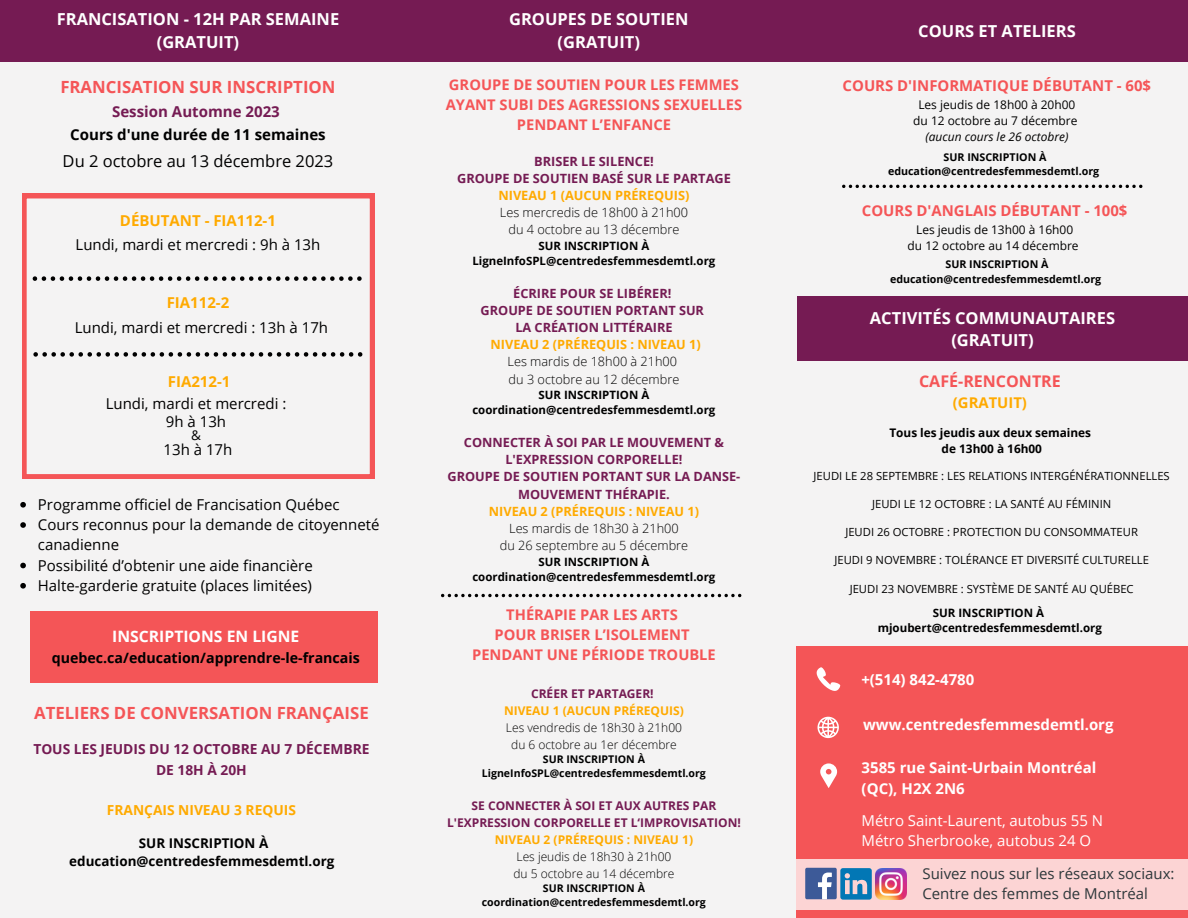
<style>
.page{position:relative;width:1188px;height:918px;background:#f4f3f3}
.page>*{position:absolute;margin:0;border:0;box-sizing:border-box;transform-origin:0 0}
.t1{font:700 16.8px "Open Sans";color:#f45557}
.t2{font:700 16.5px "Open Sans";color:#fff}
.t3{font:16.5px "Open Sans";color:#000}
.t4{font:700 16.05px "Open Sans";color:#f45557}
.t5{font:700 15.75px "Open Sans";color:#fff}
.t6{font:15px/20.2px "Open Sans";color:#000}
.t7{font:700 15px/20.2px "Open Sans";color:#fff}
.t8{font:700 15px "Open Sans";color:#f45557}
.t9{font:15px "Open Sans";color:#2d373a}
.t10{font:15px "Open Sans";color:#fff}
.t11{font:700 15px "Open Sans";color:#fa0}
.t12{font:700 15px "Open Sans";color:#000}
.t13{font:700 15px "Open Sans";color:#751b53}
.t14{font:700 14.85px "Open Sans";color:#fa0}
.t15{font:700 14.7px/20.1px "Open Sans";color:#f45557;text-align:center}
.t16{font:700 14.25px "Open Sans";color:#000}
.t17{font:700 13.8px "Open Sans";color:#751b53}
.t18{font:700 13.8px "Open Sans";color:#fa0}
.t19{font:13.5px "Open Sans";color:#000}
.t20{font:700 13.35px "Open Sans";color:#000}
.t21{font:700 12.75px/17.2px "Open Sans";color:#751b53;text-align:center}
.t22{font:300 12.75px "Open Sans";color:#000}
.t23{font:700 12.75px "Open Sans";color:#fa0}
.t24{font:300 12px "Open Sans";color:#000}
.t25{font:12px "Open Sans";color:#000}
.t26{font:700 12px/16.8px "Open Sans";color:#751b53;text-align:center}
.t27{font:700 12px "Open Sans";color:#fa0}
.t28{font:italic 12px "Open Sans";color:#000}
.t29{font:700 11.85px "Open Sans";color:#000}
.t30{font:700 11.55px/15.3px "Open Sans";color:#000;text-align:center}
.t31{font:11.25px "Open Sans";color:#000}
.t32{font:700 10.65px/14.1px "Open Sans";color:#000;text-align:center}
</style>
<div class="page">
<div style="left:796px;top:0;width:392px;height:62px;background:#751b53"></div>
<svg style="left:842px;top:185px;width:300px;height:3px"></svg>
<div style="left:0;top:0;width:396px;height:62px;background:#751b53"></div>
<svg style="left:22px;top:194px;width:352px;height:285px"></svg>
<svg style="left:33px;top:276px;width:329px;height:5px"></svg>
<div style="left:30px;top:611px;width:348px;height:71px;background:#f45557"></div>
<div style="left:796px;top:646px;width:392px;height:272px;background:#f45557"></div>
<div style="left:797px;top:860px;width:391px;height:50px;background:#fcd4d4"></div>
<div style="left:805px;top:868px;width:32px;height:31px;background:#3d5a98;border-radius:2px"></div>
<svg style="left:818px;top:873px;width:14px;height:26px"></svg>
<svg style="left:817px;top:667px;width:23px;height:24px"></svg>
<svg style="left:820px;top:764px;width:17px;height:24px"></svg>
<svg style="left:818px;top:717px;width:21px;height:21px"></svg>
<div style="left:797px;top:297px;width:391px;height:64px;background:#751b53"></div>
<svg style="left:33px;top:352px;width:329px;height:5px"></svg>
<div style="left:396px;top:0;width:406px;height:62px;background:#751b53"></div>
<svg style="left:441px;top:594px;width:300px;height:3px"></svg>
<svg style="left:840px;top:868px;width:32px;height:32px"></svg>
<img style="left:875px;top:868px;width:32px;height:32px">
<svg style="left:20px;top:502px;width:6px;height:6px"></svg>
<svg style="left:20px;top:522px;width:6px;height:6px"></svg>
<svg style="left:20px;top:563px;width:6px;height:5px"></svg>
<svg style="left:20px;top:583px;width:6px;height:6px"></svg>
<p class="t2" style="left:57px;top:8px;width:284px">FRANCISATION - 12H PAR SEMAINE</p>
<p class="t2" style="left:157px;top:30px;width:84px">(GRATUIT)</p>
<p class="t1" style="left:60px;top:75px;width:277px">FRANCISATION SUR INSCRIPTION</p>
<p class="t13" style="left:112px;top:101px;width:169px">Session Automne 2023</p>
<p class="t12" style="left:70px;top:124px;width:257px">Cours d'une durée de 11 semaines</p>
<p class="t3" style="left:63px;top:149px;width:272px">Du 2 octobre au 13 décembre 2023</p>
<p class="t11" style="left:120px;top:210px;width:158px">DÉBUTANT - FIA112-1</p>
<p class="t6" style="left:76px;top:234px;width:246px">Lundi, mardi et mercredi : 9h à 13h</p>
<p class="t11" style="left:167px;top:292px;width:64px">FIA112-2</p>
<p class="t6" style="left:75px;top:317px;width:255px">Lundi, mardi et mercredi : 13h à 17h</p>
<p class="t11" style="left:168px;top:371px;width:64px">FIA212-1</p>
<p class="t6" style="left:106px;top:393px;width:182px">Lundi, mardi et mercredi :</p>
<p class="t6" style="left:166px;top:411px;width:62px">9h à 13h</p>
<p class="t19" style="left:191px;top:426px;width:11px">&amp;</p>
<p class="t6" style="left:164px;top:439px;width:70px">13h à 17h</p>
<p class="t6" style="left:38px;top:494px;width:303px">Programme officiel de Francisation Québec</p>
<p class="t6" style="left:38px;top:514px;width:343px">Cours reconnus pour la demande de citoyenneté canadienne</p>
<p class="t6" style="left:38px;top:555px;width:276px">Possibilité d’obtenir une aide financière</p>
<p class="t6" style="left:38px;top:575px;width:276px">Halte-garderie gratuite (places limitées)</p>
<p class="t5" style="left:112px;top:625px;width:189px">INSCRIPTIONS EN LIGNE</p>
<p class="t16" style="left:52px;top:647px;width:310px">quebec.ca/education/apprendre-le-francais</p>
<p class="t1" style="left:34px;top:701px;width:336px">ATELIERS DE CONVERSATION FRANÇAISE</p>
<p class="t17" style="left:33px;top:740px;width:338px">TOUS LES JEUDIS DU 12 OCTOBRE AU 7 DÉCEMBRE</p>
<p class="t17" style="left:156px;top:760px;width:92px">DE 18H À 20H</p>
<p class="t18" style="left:107px;top:800px;width:191px">FRANÇAIS NIVEAU 3 REQUIS</p>
<p class="t20" style="left:139px;top:834px;width:131px">SUR INSCRIPTION À</p>
<p class="t20" style="left:69px;top:852px;width:267px">education@centredesfemmesdemtl.org</p>
<p class="t2" style="left:509px;top:8px;width:181px">GROUPES DE SOUTIEN</p>
<p class="t2" style="left:558px;top:30px;width:84px">(GRATUIT)</p>
<p class="t15" style="left:446px;top:74px;width:298px">GROUPE DE SOUTIEN POUR LES FEMMES<br>AYANT SUBI DES AGRESSIONS SEXUELLES<br>PENDANT L’ENFANCE</p>
<p class="t21" style="left:534px;top:152px;width:121px">BRISER LE SILENCE!</p>
<p class="t21" style="left:457px;top:169px;width:275px">GROUPE DE SOUTIEN BASÉ SUR LE PARTAGE</p>
<p class="t23" style="left:498px;top:186px;width:193px">NIVEAU 1 (AUCUN PRÉREQUIS)</p>
<p class="t22" style="left:500px;top:204px;width:190px">Les mercredis de 18h00 à 21h00</p>
<p class="t22" style="left:508px;top:221px;width:173px">du 4 octobre au 13 décembre</p>
<p class="t30" style="left:472px;top:238px;width:244px">SUR INSCRIPTION À<br>LigneInfoSPL@centredesfemmesdemtl.org</p>
<p class="t21" style="left:513px;top:284px;width:160px">ÉCRIRE POUR SE LIBÉRER!</p>
<p class="t21" style="left:481px;top:301px;width:225px">GROUPE DE SOUTIEN PORTANT SUR</p>
<p class="t21" style="left:515px;top:318px;width:159px">LA CRÉATION LITTÉRAIRE</p>
<p class="t23" style="left:491px;top:336px;width:212px">NIVEAU 2 (PRÉREQUIS : NIVEAU 1)</p>
<p class="t22" style="left:507px;top:353px;width:171px">Les mardis de 18h00 à 21h00</p>
<p class="t22" style="left:509px;top:370px;width:172px">du 3 octobre au 12 décembre</p>
<p class="t30" style="left:472px;top:387px;width:245px">SUR INSCRIPTION À coordination@centredesfemmesdemtl.org</p>
<p class="t21" style="left:464px;top:433px;width:262px">CONNECTER À SOI PAR LE MOUVEMENT &amp;<br>L'EXPRESSION CORPORELLE!</p>
<p class="t21" style="left:448px;top:468px;width:294px">GROUPE DE SOUTIEN PORTANT SUR LA DANSE-<br>MOUVEMENT THÉRAPIE.</p>
<p class="t23" style="left:489px;top:502px;width:212px">NIVEAU 2 (PRÉREQUIS : NIVEAU 1)</p>
<p class="t22" style="left:509px;top:519px;width:171px">Les mardis de 18h30 à 21h00</p>
<p class="t22" style="left:500px;top:537px;width:190px">du 26 septembre au 5 décembre</p>
<p class="t30" style="left:472px;top:553px;width:245px">SUR INSCRIPTION À coordination@centredesfemmesdemtl.org</p>
<p class="t15" style="left:506px;top:604px;width:173px">THÉRAPIE PAR LES ARTS</p>
<p class="t15" style="left:495px;top:624px;width:196px">POUR BRISER L’ISOLEMENT</p>
<p class="t15" style="left:472px;top:645px;width:245px">PENDANT UNE PÉRIODE TROUBLE</p>
<p class="t26" style="left:531px;top:685px;width:124px">CRÉER ET PARTAGER!</p>
<p class="t27" style="left:504px;top:702px;width:181px">NIVEAU 1 (AUCUN PRÉREQUIS)</p>
<p class="t24" style="left:506px;top:719px;width:178px">Les vendredis de 18h30 à 21h00</p>
<p class="t24" style="left:511px;top:736px;width:167px">du 6 octobre au 1er décembre</p>
<p class="t32" style="left:482px;top:752px;width:226px">SUR INSCRIPTION À<br>LigneInfoSPL@centredesfemmesdemtl.org</p>
<p class="t26" style="left:447px;top:797px;width:295px">SE CONNECTER À SOI ET AUX AUTRES PAR<br>L'EXPRESSION CORPORELLE ET L‘IMPROVISATION!</p>
<p class="t27" style="left:495px;top:831px;width:200px">NIVEAU 2 (PRÉREQUIS : NIVEAU 1)</p>
<p class="t24" style="left:517px;top:848px;width:156px">Les jeudis de 18h30 à 21h00</p>
<p class="t24" style="left:513px;top:865px;width:163px">du 5 octobre au 14 décembre</p>
<p class="t32" style="left:482px;top:880px;width:226px">SUR INSCRIPTION À coordination@centredesfemmesdemtl.org</p>
<p class="t2" style="left:918px;top:19px;width:159px">COURS ET ATELIERS</p>
<p class="t8" style="left:843px;top:75px;width:310px">COURS D'INFORMATIQUE DÉBUTANT - 60$</p>
<p class="t25" style="left:918px;top:96px;width:159px">Les jeudis de 18h00 à 20h00</p>
<p class="t25" style="left:913px;top:112px;width:166px">du 12 octobre au 7 décembre</p>
<p class="t28" style="left:925px;top:128px;width:145px">(aucun cours le 26 octobre)</p>
<p class="t32" style="left:944px;top:149px;width:105px">SUR INSCRIPTION À</p>
<p class="t32" style="left:888px;top:164px;width:213px">education@centredesfemmesdemtl.org</p>
<p class="t8" style="left:862px;top:200px;width:267px">COURS D'ANGLAIS DÉBUTANT - 100$</p>
<p class="t25" style="left:916px;top:221px;width:159px">Les jeudis de 13h00 à 16h00</p>
<p class="t25" style="left:908px;top:237px;width:173px">du 12 octobre au 14 décembre</p>
<p class="t32" style="left:946px;top:257px;width:105px">SUR INSCRIPTION À</p>
<p class="t32" style="left:890px;top:271px;width:213px">education@centredesfemmesdemtl.org</p>
<p class="t2" style="left:870px;top:306px;width:247px">ACTIVITÉS COMMUNAUTAIRES</p>
<p class="t2" style="left:951px;top:328px;width:84px">(GRATUIT)</p>
<p class="t4" style="left:919px;top:369px;width:143px">CAFÉ-RENCONTRE</p>
<p class="t14" style="left:953px;top:392px;width:76px">(GRATUIT)</p>
<p class="t29" style="left:889px;top:424px;width:203px">Tous les jeudis aux deux semaines</p>
<p class="t29" style="left:942px;top:440px;width:102px">de 13h00 à 16h00</p>
<p class="t31" style="left:814px;top:468px;width:358px">JEUDI LE 28 SEPTEMBRE : LES RELATIONS INTERGÉNÉRATIONNELLES</p>
<p class="t31" style="left:872px;top:496px;width:241px">JEUDI LE 12 OCTOBRE : LA SANTÉ AU FÉMININ</p>
<p class="t31" style="left:845px;top:524px;width:294px">JEUDI 26 OCTOBRE : PROTECTION DU CONSOMMATEUR</p>
<p class="t31" style="left:835px;top:552px;width:316px">JEUDI 9 NOVEMBRE : TOLÉRANCE ET DIVERSITÉ CULTURELLE</p>
<p class="t31" style="left:850px;top:581px;width:286px">JEUDI 23 NOVEMBRE : SYSTÈME DE SANTÉ AU QUÉBEC</p>
<p class="t30" style="left:933px;top:605px;width:113px">SUR INSCRIPTION À</p>
<p class="t30" style="left:878px;top:620px;width:226px">mjoubert@centredesfemmesdemtl.org</p>
<p class="t7" style="left:861px;top:669px;width:115px">+(514) 842-4780</p>
<p class="t7" style="left:863px;top:714px;width:252px">www.centredesfemmesdemtl.org</p>
<p class="t7" style="left:862px;top:757px;width:236px">3585 rue Saint-Urbain Montréal (QC), H2X 2N6</p>
<p class="t10" style="left:862px;top:810px;width:243px">Métro Saint-Laurent, autobus 55 N</p>
<p class="t10" style="left:862px;top:830px;width:231px">Métro Sherbrooke, autobus 24 O</p>
<p class="t9" style="left:922px;top:863px;width:254px">Suivez nous sur les réseaux sociaux:</p>
<p class="t9" style="left:922px;top:883px;width:227px">Centre des femmes de Montréal</p>
</div>
